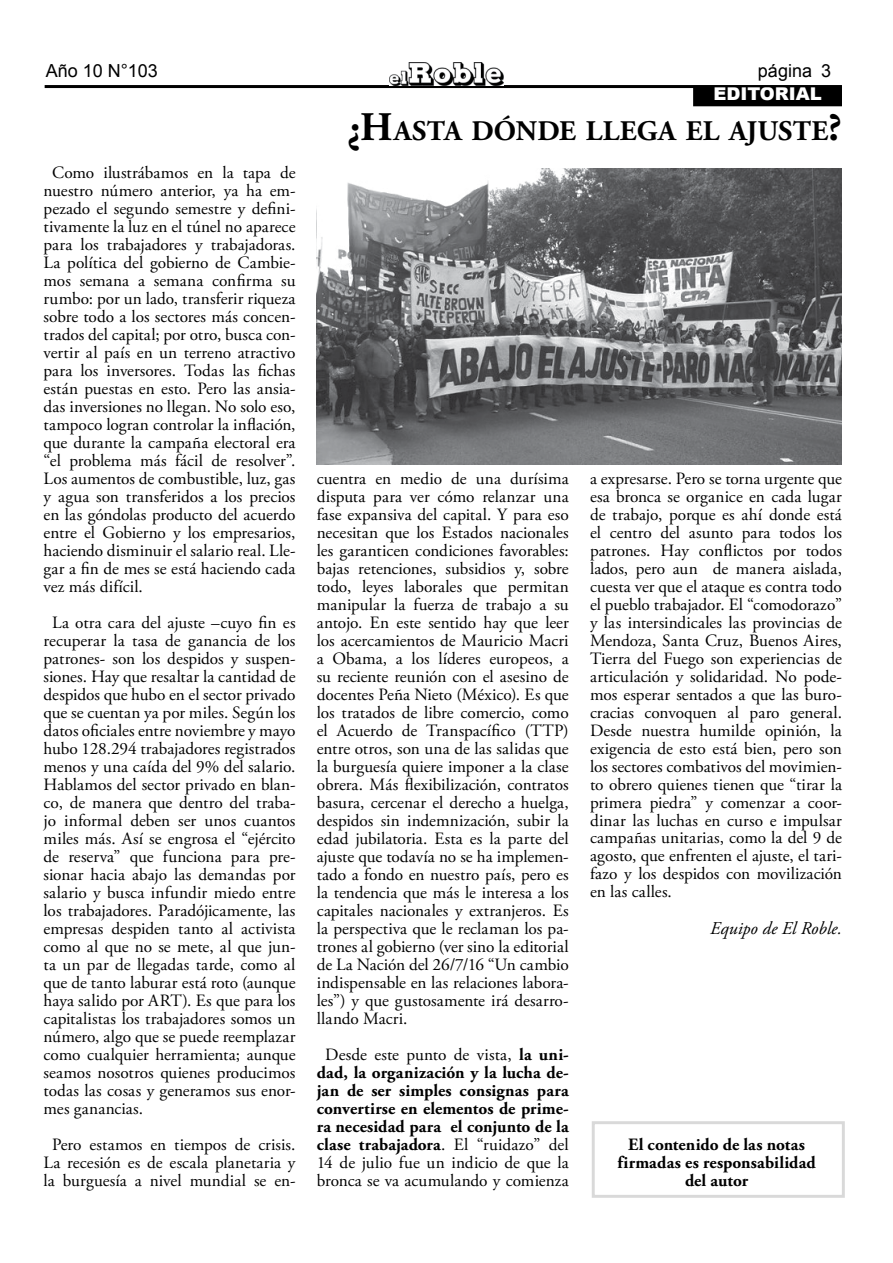
<style>
.page{position:relative;width:893px;height:1263px;background:#fff}
.page>*{position:absolute;margin:0;border:0;box-sizing:border-box;transform-origin:0 0}
.t1{font:700 28.35px "Adobe Garamond Pro";letter-spacing:.005em;color:#000}
.t2{font:18px "Arial";color:#000}
.t3{font:italic 18px "Adobe Garamond Pro";color:#000}
.t4{font:900 18px "Arial";color:#fff}
.t5{font:17.25px/18px "Adobe Garamond Pro";color:#000;text-align:justify}
.t6{font:700 17.25px/18px "Adobe Garamond Pro";letter-spacing:.005em;color:#000;text-align:center}
.s1{font-size:40.5px}
.s2{font-weight:400}
</style>
<div class="page">
<hr style="left:45px;top:85px;width:797px;height:3px;background:#000">
<img style="left:389px;top:62px;width:115px;height:23px">
<div style="left:694px;top:87px;width:147px;height:19px;background:#000"></div>
<img style="left:317px;top:168px;width:525px;height:296px">
<p class="t2" style="left:46px;top:59px;width:114px">Año 10 N°103</p>
<p class="t2" style="left:758px;top:59px;width:75px">página 3</p>
<p class="t4" style="left:713px;top:81px;width:110px">EDITORIAL</p>
<h1 class="t1" style="left:347px;top:114px;width:496px"><span class="s1">¿H</span>ASTA DÓNDE LLEGA EL AJUSTE<span class="s1">?</span></h1>
<p class="t5" style="left:44px;top:164px;width:253px;text-indent:9px">Como ilustrábamos en la tapa de nuestro número anterior, ya ha em&shy;pezado el segundo semestre y defini&shy;tivamente la luz en el túnel no aparece para los trabajadores y trabajadoras.<br>La política del gobierno de Cambie&shy;mos semana a semana confirma su rumbo: por un lado, transferir riqueza sobre todo a los sectores más concen&shy;trados del capital; por otro, busca con&shy;vertir al país en un terreno atractivo para los inversores. Todas las fichas están puestas en esto. Pero las ansia&shy;das inversiones no llegan. No solo eso, tampoco logran controlar la inflación, que durante la campaña electoral era “el problema más fácil de resolver”.<br>Los aumentos de combustible, luz, gas y agua son transferidos a los precios en las góndolas producto del acuerdo entre el Gobierno y los empresarios, haciendo disminuir el salario real. Lle&shy;gar a fin de mes se está haciendo cada vez más difícil.</p>
<p class="t5" style="left:44px;top:614px;width:253px;text-indent:9px">La otra cara del ajuste –cuyo fin es recuperar la tasa de ganancia de los patrones- son los despidos y suspen&shy;siones. Hay que resaltar la cantidad de despidos que hubo en el sector privado que se cuentan ya por miles. Según los datos oficiales entre noviembre y mayo hubo 128.294 trabajadores registrados menos y una caída del 9% del salario.<br>Hablamos del sector privado en blan&shy;co, de manera que dentro del traba&shy;jo informal deben ser unos cuantos miles más. Así se engrosa el “ejército de reserva” que funciona para pre&shy;sionar hacia abajo las demandas por salario y busca infundir miedo entre los trabajadores. Paradójicamente, las empresas despiden tanto al activista como al que no se mete, al que jun&shy;ta un par de llegadas tarde, como al que de tanto laburar está roto (aunque haya salido por ART). Es que para los capitalistas los trabajadores somos un número, algo que se puede reemplazar como cualquier herramienta; aunque seamos nosotros quienes producimos todas las cosas y generamos sus enor&shy;mes ganancias.</p>
<p class="t5" style="left:44px;top:1136px;width:253px;text-align:center">Pero estamos en tiempos de crisis.<br>La recesión es de escala planetaria y la burguesía a nivel mundial se en-</p>
<p class="t5" style="left:317px;top:470px;width:253px">cuentra en medio de una durísima disputa para ver cómo relanzar una fase expansiva del capital. Y para eso necesitan que los Estados nacionales les garanticen condiciones favorables: bajas retenciones, subsidios y, sobre todo, leyes laborales que permitan manipular la fuerza de trabajo a su antojo. En este sentido hay que leer los acercamientos de Mauricio Macri a Obama, a los líderes europeos, a su reciente reunión con el asesino de docentes Peña Nieto (México). Es que los tratados de libre comercio, como el Acuerdo de Transpacífico (TTP) entre otros, son una de las salidas que la burguesía quiere imponer a la clase obrera. Más flexibilización, contratos basura, cercenar el derecho a huelga, despidos sin indemnización, subir la edad jubilatoria. Esta es la parte del ajuste que todavía no se ha implemen&shy;tado a fondo en nuestro país, pero es la tendencia que más le interesa a los capitales nacionales y extranjeros. Es la perspectiva que le reclaman los pa&shy;trones al gobierno (ver sino la editorial de La Nación del 26/7/16 “Un cambio indispensable en las relaciones labora&shy;les”) y que gustosamente irá desarro&shy;llando Macri.</p>
<p class="t6" style="left:317px;top:1045px;width:253px"><span class="s2">Desde este punto de vista,</span> la uni&shy;dad, la organización y la lucha de&shy;jan de ser simples consignas para convertirse en elementos de prime&shy;ra necesidad para el conjunto de la clase trabajadora<span class="s2">. El “ruidazo” del 14 de julio fue un indicio de que la bronca se va acumulando y comienza</span></p>
<p class="t5" style="left:590px;top:470px;width:253px">a expresarse. Pero se torna urgente que esa bronca se organice en cada lugar de trabajo, porque es ahí donde está el centro del asunto para todos los patrones. Hay conflictos por todos lados, pero aun de manera aislada, cuesta ver que el ataque es contra todo el pueblo trabajador. El “comodorazo” y las intersindicales las provincias de Mendoza, Santa Cruz, Buenos Aires, Tierra del Fuego son experiencias de articulación y solidaridad. No pode&shy;mos esperar sentados a que las buro&shy;cracias convoquen al paro general.<br>Desde nuestra humilde opinión, la exigencia de esto está bien, pero son los sectores combativos del movimien&shy;to obrero quienes tienen que “tirar la primera piedra” y comenzar a coor&shy;dinar las luchas en curso e impulsar campañas unitarias, como la del 9 de agosto, que enfrenten el ajuste, el tari&shy;fazo y los despidos con movilización en las calles.</p>
<p class="t3" style="left:710px;top:918px;width:133px">Equipo de El Roble.</p>
<p class="t6" style="left:617px;top:1136px;width:200px">El contenido de las notas firmadas es responsabilidad del autor</p>
</div>
